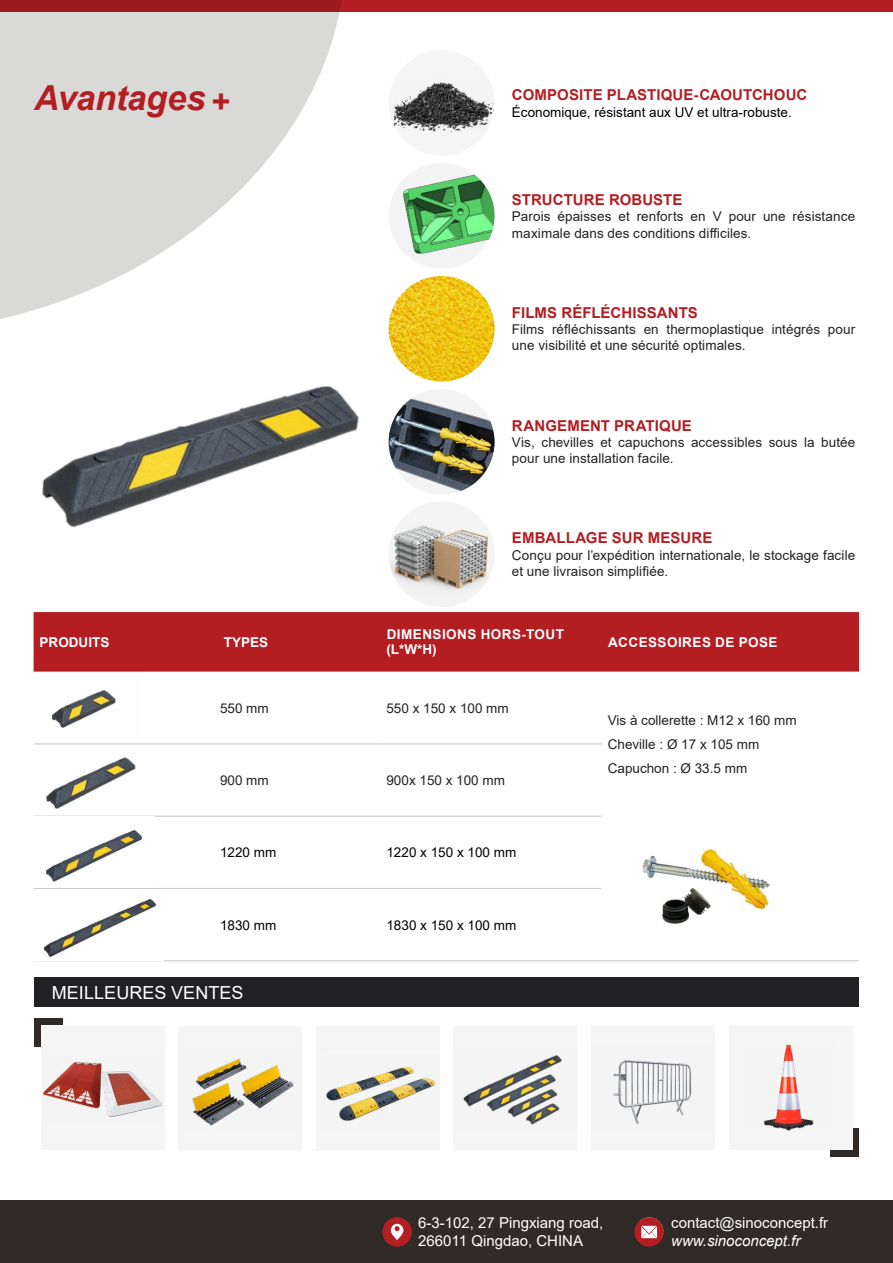
<style>
.page{position:relative;width:893px;height:1263px;background:#fff}
.page>*{position:absolute;margin:0;border:0;box-sizing:border-box;transform-origin:0 0}
.t1{font:italic 700 34.5px "Arial";letter-spacing:-.01em;color:#b41d22}
.t2{font:18px "Arial";letter-spacing:.005em;color:#fff}
.t3{font:700 15px "Arial";letter-spacing:.005em;color:#b41d22}
.t4{font:15px/18px "Arial";color:#fff}
.t5{font:italic 15px "Arial";color:#fff}
.t6{font:13.5px/16.2px "Arial";letter-spacing:.005em;color:#222}
.t7{font:13.5px "Arial";color:#000}
.t8{font:700 13.5px/15.1px "Arial";letter-spacing:.035em;color:#fff}
.t9{font:700 13.5px "Arial";color:#fff}
</style>
<div class="page">
<div style="left:0;top:0;width:893px;height:12px;background:#b41d23"></div>
<img style="left:42px;top:386px;width:317px;height:142px">
<div style="left:0;top:1200px;width:893px;height:63px;background:#302b29"></div>
<div style="left:383px;top:1217px;width:29px;height:29px;background:#b41d22;border-radius:50%"></div>
<svg style="left:391px;top:1224px;width:12px;height:16px"></svg>
<div style="left:635px;top:1217px;width:29px;height:29px;background:#b41d22;border-radius:50%"></div>
<svg style="left:641px;top:1225px;width:16px;height:14px"></svg>
<div style="left:389px;top:50px;width:106px;height:106px;background:#f5f5f5;border-radius:50%"></div>
<img style="left:394px;top:82px;width:100px;height:50px">
<img style="left:389px;top:163px;width:106px;height:106px;border-radius:53px">
<img style="left:389px;top:276px;width:106px;height:105px;border-radius:53px">
<img style="left:389px;top:389px;width:106px;height:106px;border-radius:53px">
<img style="left:389px;top:501px;width:106px;height:106px;border-radius:53px">
<div style="left:34px;top:612px;width:825px;height:60px;background:#b41d22"></div>
<hr style="left:34px;top:743px;width:180px;height:1px;background:#cbc9c9">
<hr style="left:214px;top:743px;width:166px;height:1px;background:#cbc9c9">
<hr style="left:380px;top:743px;width:222px;height:1px;background:#cbc9c9">
<hr style="left:602px;top:960px;width:257px;height:1px;background:#cbc9c9">
<hr style="left:34px;top:816px;width:180px;height:1px;background:#cbc9c9">
<hr style="left:214px;top:816px;width:166px;height:1px;background:#cbc9c9">
<hr style="left:380px;top:816px;width:222px;height:1px;background:#cbc9c9">
<hr style="left:34px;top:888px;width:180px;height:1px;background:#cbc9c9">
<hr style="left:214px;top:888px;width:166px;height:1px;background:#cbc9c9">
<hr style="left:380px;top:888px;width:222px;height:1px;background:#cbc9c9">
<hr style="left:34px;top:960px;width:180px;height:1px;background:#cbc9c9">
<hr style="left:214px;top:960px;width:166px;height:1px;background:#cbc9c9">
<hr style="left:380px;top:960px;width:222px;height:1px;background:#cbc9c9">
<img style="left:51px;top:690px;width:65px;height:38px">
<img style="left:34px;top:744px;width:117px;height:72px">
<img style="left:46px;top:830px;width:96px;height:52px">
<img style="left:642px;top:848px;width:128px;height:76px">
<img style="left:42px;top:899px;width:115px;height:59px">
<div style="left:34px;top:977px;width:825px;height:30px;background:#212124"></div>
<div style="left:34px;top:1018px;width:28px;height:28px;background:#302b29"></div>
<div style="left:831px;top:1128px;width:28px;height:28px;background:#302b29"></div>
<div style="left:729px;top:1025px;width:123px;height:125px;background:#f5f5f5"></div>
<img style="left:764px;top:1044px;width:50px;height:87px">
<div style="left:316px;top:1026px;width:123px;height:124px;background:#f5f5f5"></div>
<img style="left:326px;top:1067px;width:109px;height:54px">
<div style="left:179px;top:1026px;width:123px;height:125px;background:#f5f5f5"></div>
<img style="left:192px;top:1058px;width:102px;height:68px">
<div style="left:454px;top:1027px;width:123px;height:124px;background:#f5f5f5"></div>
<img style="left:463px;top:1055px;width:99px;height:70px">
<div style="left:41px;top:1025px;width:123px;height:124px;background:#f5f5f5"></div>
<img style="left:43px;top:1062px;width:119px;height:55px">
<div style="left:591px;top:1026px;width:124px;height:124px;background:#f5f5f5"></div>
<img style="left:613px;top:1060px;width:79px;height:64px">
<svg style="left:0;top:0;width:342px;height:319px;fill:#d9d9d8"></svg>
<h1 class="t1" style="left:34px;top:74px;width:197px">Avantages <sub>+</sub></h1>
<p class="t3" style="left:512px;top:85px;width:297px">COMPOSITE PLASTIQUE-CAOUTCHOUC</p>
<p class="t7" style="left:512px;top:103px;width:281px">Économique, résistant aux UV et ultra-robuste.</p>
<p class="t3" style="left:512px;top:189px;width:172px">STRUCTURE ROBUSTE</p>
<p class="t6" style="left:512px;top:208px;width:345px">Parois épaisses et renforts en V pour une résistance maximale dans des conditions difficiles.</p>
<p class="t3" style="left:512px;top:302px;width:187px">FILMS RÉFLÉCHISSANTS</p>
<p class="t6" style="left:512px;top:321px;width:345px">Films réfléchissants en thermoplastique intégrés pour une visibilité et une sécurité optimales.</p>
<p class="t3" style="left:512px;top:415px;width:181px">RANGEMENT PRATIQUE</p>
<p class="t6" style="left:512px;top:434px;width:345px">Vis, chevilles et capuchons accessibles sous la butée pour une installation facile.</p>
<p class="t3" style="left:512px;top:528px;width:202px">EMBALLAGE SUR MESURE</p>
<p class="t6" style="left:512px;top:547px;width:345px">Conçu pour l’expédition internationale, le stockage facile et une livraison simplifiée.</p>
<p class="t9" style="left:40px;top:632px;width:71px">PRODUITS</p>
<p class="t8" style="left:224px;top:635px;width:46px">TYPES</p>
<p class="t8" style="left:386px;top:627px;width:179px">DIMENSIONS HORS-TOUT (L*W*H)</p>
<p class="t8" style="left:608px;top:635px;width:171px">ACCESSOIRES DE POSE</p>
<p class="t6" style="left:220px;top:700px;width:50px">550 mm</p>
<p class="t6" style="left:386px;top:700px;width:124px">550 x 150 x 100 mm</p>
<p class="t6" style="left:220px;top:772px;width:50px">900 mm</p>
<p class="t6" style="left:386px;top:772px;width:120px">900x 150 x 100 mm</p>
<p class="t7" style="left:220px;top:843px;width:58px">1220 mm</p>
<p class="t7" style="left:386px;top:843px;width:131px">1220 x 150 x 100 mm</p>
<p class="t7" style="left:220px;top:915px;width:58px">1830 mm</p>
<p class="t7" style="left:386px;top:915px;width:131px">1830 x 150 x 100 mm</p>
<h2 class="t2" style="left:52px;top:980px;width:193px">MEILLEURES VENTES</h2>
<p class="t6" style="left:608px;top:708px;width:190px;line-height:24px">Vis à collerette : M12 x 160 mm<br>Cheville : Ø 17 x 105 mm<br>Capuchon : Ø 33.5 mm</p>
<p class="t4" style="left:418px;top:1213px;width:187px">6-3-102, 27 Pingxiang road,<br>266011 Qingdao, CHINA</p>
<p class="t4" style="left:671px;top:1213px;width:158px">contact@sinoconcept.fr</p>
<p class="t5" style="left:671px;top:1231px;width:131px">www.sinoconcept.fr</p>
</div>
